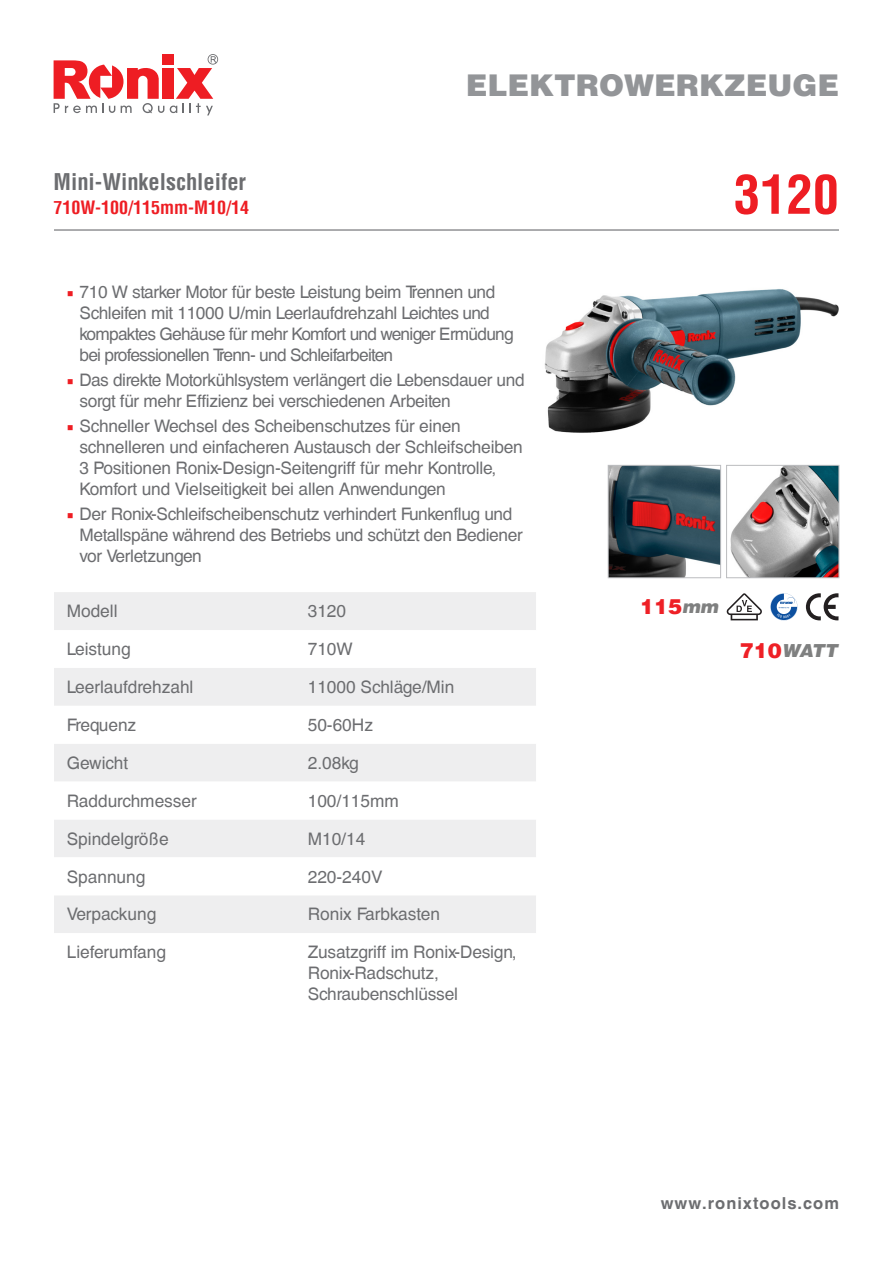
<style>
.page{position:relative;width:893px;height:1263px;background:#fff}
.page>*{position:absolute;margin:0;border:0;box-sizing:border-box;transform-origin:0 0}
.t1{font:700 condensed 52.5px "Helvetica LT";color:#ee1d23}
.t2{font:900 30px "Helvetica LT";color:#939598}
.t3{font:700 condensed 22.5px "Helvetica LT";color:#6c6d70}
.t4{font:900 21px "Helvetica LT";color:#ee2026}
.t5{font:700 condensed 18px "Helvetica LT";color:#ee1d23}
.t6{font:italic 900 18px "Helvetica LT";letter-spacing:-.02em;color:#7f8080}
.t7{font:17.25px/21px "Helvetica CE";letter-spacing:-.02em;color:#6c6d70}
.t8{font:17.25px/21px "Helvetica CE";letter-spacing:-.04em;color:#6c6d70}
.t9{font:17.25px "Helvetica CE";color:#6c6d70}
.t10{font:700 16.5px "Helvetica CE";letter-spacing:.06em;color:#6c6d70}
.s1{font-family:"Minion Pro";color:#ee1d23}
</style>
<div class="page">
<svg style="left:170px;top:54px;width:48px;height:61px"></svg>
<div style="left:162px;top:68px;width:11px;height:31px;background:#ee1d23"></div>
<svg style="left:54px;top:60px;width:110px;height:53px"></svg>
<div style="left:162px;top:54px;width:11px;height:11px;background:#ee1d23"></div>
<div style="left:54px;top:592px;width:482px;height:38px;background:#eeeeef"></div>
<svg style="left:54px;top:668px;width:482px;height:265px;fill:#eeeeef"></svg>
<hr style="left:54px;top:229px;width:785px;height:2px;background:#6c6d70">
<img style="left:544px;top:289px;width:295px;height:144px">
<img style="left:610px;top:467px;width:109px;height:109px">
<div style="left:608px;top:465px;width:113px;height:113px;border:1px solid #bcbdc0"></div>
<img style="left:730px;top:467px;width:107px;height:109px">
<div style="left:726px;top:465px;width:113px;height:113px;border:1px solid #bcbdc0"></div>
<svg style="left:806px;top:593px;width:32px;height:27px"></svg>
<svg style="left:770px;top:593px;width:27px;height:27px"></svg>
<svg style="left:727px;top:593px;width:35px;height:27px"></svg>
<p class="t3" style="left:54px;top:167px;width:194px">Mini-Winkelschleifer</p>
<p class="t5" style="left:54px;top:196px;width:197px">710W-100/115mm-M10/14</p>
<h2 class="t2" style="left:466px;top:65px;width:375px">ELEKTROWERKZEUGE</h2>
<p class="t1" style="left:734px;top:162px;width:107px">3120</p>
<p class="t8" style="left:80px;top:281px;width:436px;text-indent:-13px"><span class="s1">■</span> 710 W starker Motor für beste Leistung beim Trennen und Schleifen mit 11000 U/min Leerlaufdrehzahl Leichtes und kompaktes Gehäuse für mehr Komfort und weniger Ermüdung bei professionellen Trenn- und Schleifarbeiten</p>
<p class="t7" style="left:80px;top:369px;width:447px;text-indent:-13px"><span class="s1">■</span> Das direkte Motorkühlsystem verlängert die Lebensdauer und sorgt für mehr Effizienz bei verschiedenen Arbeiten</p>
<p class="t7" style="left:80px;top:416px;width:445px;text-indent:-13px"><span class="s1">■</span> Schneller Wechsel des Scheibenschutzes für einen schnelleren und einfacheren Austausch der Schleifscheiben 3 Positionen Ronix-Design-Seitengriff für mehr Kontrolle, Komfort und Vielseitigkeit bei allen Anwendungen</p>
<p class="t7" style="left:80px;top:504px;width:445px;text-indent:-13px"><span class="s1">■</span> Der Ronix-Schleifscheibenschutz verhindert Funkenflug und<br>Metallspäne während des Betriebs und schützt den Bediener vor Verletzungen</p>
<p class="t7" style="left:67px;top:601px;width:52px">Modell</p>
<p class="t7" style="left:308px;top:601px;width:40px">3120</p>
<p class="t9" style="left:67px;top:639px;width:65px">Leistung</p>
<p class="t7" style="left:308px;top:639px;width:47px">710W</p>
<p class="t9" style="left:67px;top:677px;width:128px">Leerlaufdrehzahl</p>
<p class="t9" style="left:308px;top:677px;width:148px">11000 Schläge/Min</p>
<p class="t9" style="left:67px;top:715px;width:71px">Frequenz</p>
<p class="t7" style="left:308px;top:714px;width:67px">50-60Hz</p>
<p class="t9" style="left:67px;top:753px;width:63px">Gewicht</p>
<p class="t7" style="left:308px;top:752px;width:52px">2.08kg</p>
<p class="t9" style="left:67px;top:791px;width:132px">Raddurchmesser</p>
<p class="t9" style="left:308px;top:791px;width:93px">100/115mm</p>
<p class="t9" style="left:67px;top:828px;width:103px">Spindelgröße</p>
<p class="t7" style="left:308px;top:828px;width:59px">M10/14</p>
<p class="t9" style="left:67px;top:866px;width:80px">Spannung</p>
<p class="t7" style="left:308px;top:866px;width:76px">220-240V</p>
<p class="t9" style="left:67px;top:904px;width:91px">Verpackung</p>
<p class="t9" style="left:308px;top:904px;width:134px">Ronix Farbkasten</p>
<p class="t9" style="left:67px;top:942px;width:101px">Lieferumfang</p>
<p class="t7" style="left:308px;top:942px;width:210px">Zusatzgriff im Ronix-Design,<br>Ronix-Radschutz,</p>
<p class="t7" style="left:308px;top:983px;width:152px">Schraubenschlüssel</p>
<p class="t4" style="left:640px;top:593px;width:44px">115</p>
<p class="t6" style="left:682px;top:595px;width:37px">mm</p>
<p class="t4" style="left:740px;top:637px;width:44px">710</p>
<p class="t6" style="left:782px;top:639px;width:57px">WATT</p>
<p class="t10" style="left:661px;top:1193px;width:180px">www.ronixtools.com</p>
</div>
